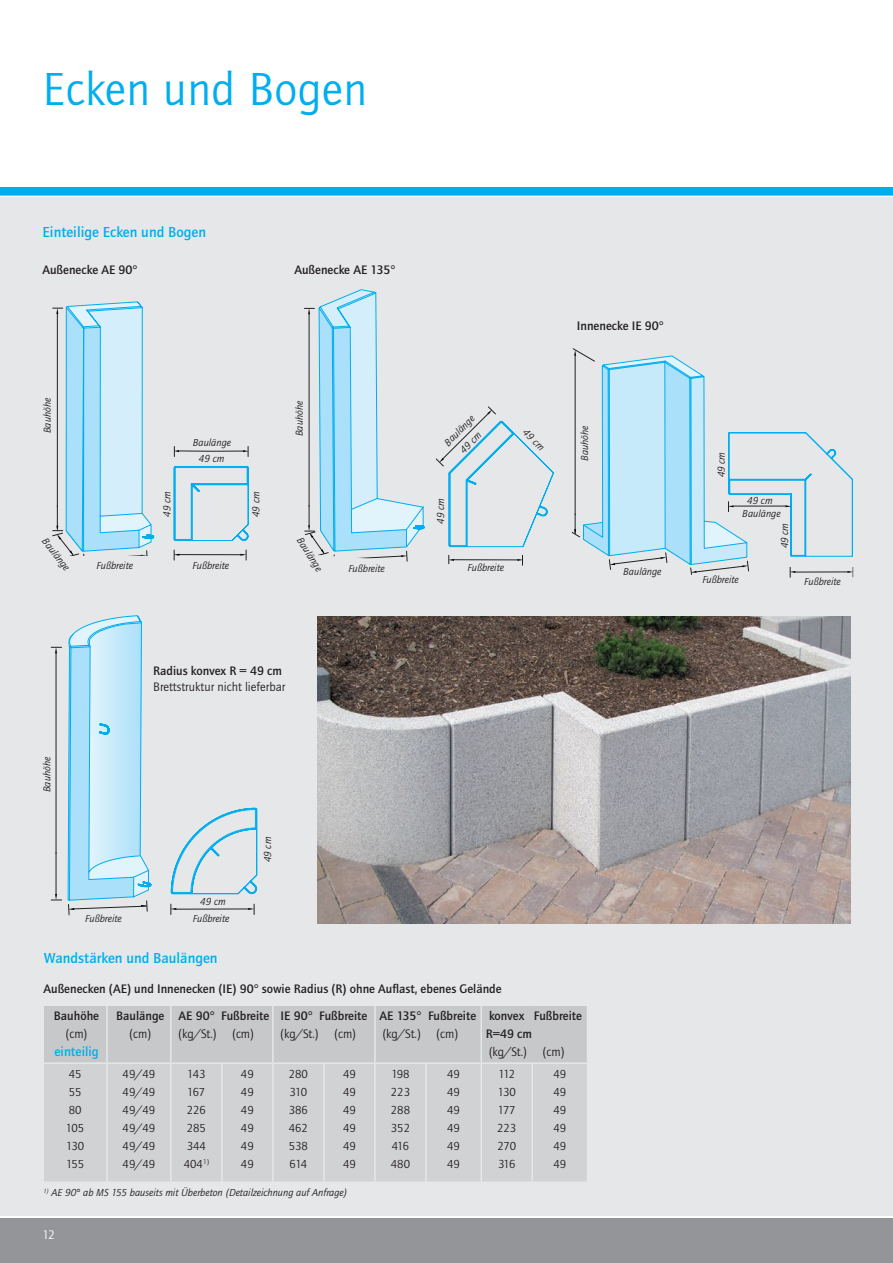
<style>
.page{position:relative;width:893px;height:1263px;background:#fff}
.page>*{position:absolute;margin:0;border:0;box-sizing:border-box;transform-origin:0 0}
.t1{font:48px "Quay Itc T";letter-spacing:.01em;color:#00aeef}
.t2{font:700 15px "Quay Itc T";color:#00aeef}
.t3{font:700 13.5px "Quay Itc T";color:#00aeef}
.t4{font:700 12.75px/18px "Quay Itc T";color:#231f20}
.t5{font:12.75px "Quay Itc T";color:#231f20}
.t6{font:12.75px "Quay Itc T";color:#fff}
.t7{font:12px/18px "Quay Itc T";color:#231f20;text-align:justify}
.t8{font:italic 10.5px "Quay Itc T";color:#231f20}
</style>
<div class="page">
<div style="left:0;top:187px;width:893px;height:9px;background:#00aeef"></div>
<div style="left:0;top:1217px;width:893px;height:46px;background:#939598"></div>
<div style="left:0;top:196px;width:893px;height:1021px;background:#e6e7e9"></div>
<hr style="left:0;top:1216px;width:893px;height:2px;background:#fff">
<hr style="left:0;top:196px;width:893px;height:1px;background:#fff">
<svg style="left:52px;top:302px;width:103px;height:254px"></svg>
<svg style="left:173px;top:446px;width:76px;height:114px"></svg>
<svg style="left:523px;top:441px;width:31px;height:106px"></svg>
<svg style="left:304px;top:289px;width:219px;height:277px"></svg>
<svg style="left:572px;top:348px;width:282px;height:230px"></svg>
<svg style="left:51px;top:615px;width:204px;height:300px"></svg>
<img style="left:317px;top:617px;width:533px;height:306px">
<div style="left:44px;top:1006px;width:436px;height:56px;background:#c7c8ca"></div>
<div style="left:171px;top:1005px;width:102px;height:58px;background:#c7c8ca"></div>
<div style="left:273px;top:1005px;width:102px;height:58px;background:#c7c8ca"></div>
<div style="left:481px;top:1005px;width:107px;height:58px;background:#c7c8ca"></div>
<div style="left:44px;top:1064px;width:543px;height:117px;background:#d1d2d4"></div>
<hr style="left:106px;top:1006px;width:2px;height:56px;background:#e6e7e9">
<hr style="left:374px;top:1004px;width:52px;height:2px;background:#e6e7e9">
<hr style="left:374px;top:1006px;width:2px;height:56px;background:#e6e7e9">
<hr style="left:170px;top:1004px;width:52px;height:2px;background:#e6e7e9">
<hr style="left:170px;top:1006px;width:2px;height:56px;background:#e6e7e9">
<hr style="left:222px;top:1004px;width:50px;height:2px;background:#e6e7e9">
<hr style="left:272px;top:1004px;width:52px;height:2px;background:#e6e7e9">
<hr style="left:272px;top:1006px;width:2px;height:56px;background:#e6e7e9">
<hr style="left:324px;top:1004px;width:50px;height:2px;background:#e6e7e9">
<hr style="left:480px;top:1004px;width:52px;height:2px;background:#e6e7e9">
<hr style="left:480px;top:1006px;width:2px;height:56px;background:#e6e7e9">
<hr style="left:532px;top:1004px;width:56px;height:2px;background:#e6e7e9">
<hr style="left:587px;top:1006px;width:1px;height:56px;background:#e6e7e9">
<hr style="left:106px;top:1064px;width:2px;height:117px;background:#e6e7e9">
<hr style="left:170px;top:1062px;width:52px;height:2px;background:#e6e7e9">
<hr style="left:170px;top:1064px;width:2px;height:117px;background:#e6e7e9">
<hr style="left:222px;top:1062px;width:50px;height:2px;background:#e6e7e9">
<hr style="left:221px;top:1064px;width:2px;height:117px;background:#e6e7e9">
<hr style="left:272px;top:1062px;width:52px;height:2px;background:#e6e7e9">
<hr style="left:272px;top:1064px;width:2px;height:117px;background:#e6e7e9">
<hr style="left:324px;top:1062px;width:50px;height:2px;background:#e6e7e9">
<hr style="left:323px;top:1064px;width:2px;height:117px;background:#e6e7e9">
<hr style="left:374px;top:1062px;width:52px;height:2px;background:#e6e7e9">
<hr style="left:374px;top:1064px;width:2px;height:117px;background:#e6e7e9">
<hr style="left:425px;top:1064px;width:2px;height:117px;background:#e6e7e9">
<hr style="left:480px;top:1062px;width:52px;height:2px;background:#e6e7e9">
<hr style="left:480px;top:1064px;width:2px;height:117px;background:#e6e7e9">
<hr style="left:532px;top:1062px;width:56px;height:2px;background:#e6e7e9">
<hr style="left:531px;top:1064px;width:2px;height:117px;background:#e6e7e9">
<h1 class="t1" style="left:43px;top:61px;width:326px">Ecken und Bogen</h1>
<h2 class="t2" style="left:43px;top:223px;width:165px">Einteilige Ecken und Bogen</h2>
<p class="t4" style="left:43px;top:260px;width:97px">Außenecke AE 90°</p>
<p class="t4" style="left:294px;top:260px;width:102px">Außenecke AE 135°</p>
<p class="t8" style="left:41px;top:433px;width:37px;rotate:-90deg">Bauhöhe</p>
<p class="t8" style="left:49px;top:535px;width:40px;rotate:52deg">Baulänge</p>
<p class="t8" style="left:293px;top:436px;width:37px;rotate:-90deg">Bauhöhe</p>
<p class="t8" style="left:442px;top:440px;width:40px;rotate:-45deg">Baulänge</p>
<p class="t8" style="left:193px;top:436px;width:40px">Baulänge</p>
<p class="t8" style="left:457px;top:447px;width:27px;rotate:-45deg">49 cm</p>
<p class="t8" style="left:199px;top:452px;width:27px">49 cm</p>
<p class="t8" style="left:161px;top:517px;width:27px;rotate:-90deg">49 cm</p>
<p class="t8" style="left:250px;top:517px;width:27px;rotate:-90deg">49 cm</p>
<p class="t8" style="left:97px;top:559px;width:38px">Fußbreite</p>
<p class="t8" style="left:193px;top:559px;width:38px">Fußbreite</p>
<p class="t8" style="left:304px;top:535px;width:40px;rotate:57deg">Baulänge</p>
<p class="t8" style="left:434px;top:524px;width:27px;rotate:-90deg">49 cm</p>
<p class="t8" style="left:348px;top:562px;width:38px">Fußbreite</p>
<p class="t8" style="left:468px;top:562px;width:38px">Fußbreite</p>
<p class="t8" style="left:529px;top:427px;width:27px;rotate:44deg">49 cm</p>
<p class="t4" style="left:577px;top:316px;width:89px">Innenecke IE 90°</p>
<p class="t8" style="left:578px;top:461px;width:37px;rotate:-90deg">Bauhöhe</p>
<p class="t8" style="left:623px;top:566px;width:40px">Baulänge</p>
<p class="t8" style="left:41px;top:792px;width:37px;rotate:-90deg">Bauhöhe</p>
<p class="t4" style="left:153px;top:662px;width:130px">Radius konvex R = 49 cm</p>
<p class="t5" style="left:153px;top:679px;width:134px">Brettstruktur nicht lieferbar</p>
<p class="t8" style="left:200px;top:895px;width:27px">49 cm</p>
<p class="t8" style="left:85px;top:912px;width:38px">Fußbreite</p>
<p class="t8" style="left:193px;top:912px;width:38px">Fußbreite</p>
<p class="t8" style="left:262px;top:862px;width:27px;rotate:-90deg">49 cm</p>
<h2 class="t2" style="left:44px;top:949px;width:175px">Wandstärken und Baulängen</h2>
<p class="t4" style="left:44px;top:979px;width:460px">Außenecken (AE) und Innenecken (IE) 90° sowie Radius (R) ohne Auflast, ebenes Gelände</p>
<p class="t4" style="left:54px;top:1007px;width:47px">Bauhöhe</p>
<p class="t5" style="left:66px;top:1027px;width:23px">(cm)</p>
<p class="t3" style="left:54px;top:1044px;width:46px">einteilig</p>
<p class="t4" style="left:116px;top:1007px;width:50px">Baulänge</p>
<p class="t5" style="left:130px;top:1027px;width:23px">(cm)</p>
<p class="t4" style="left:179px;top:1007px;width:92px">AE 90° Fußbreite</p>
<p class="t5" style="left:179px;top:1027px;width:39px">(kg/St.)</p>
<p class="t5" style="left:232px;top:1027px;width:23px">(cm)</p>
<p class="t4" style="left:281px;top:1007px;width:88px">IE 90° Fußbreite</p>
<p class="t5" style="left:281px;top:1027px;width:39px">(kg/St.)</p>
<p class="t5" style="left:334px;top:1027px;width:23px">(cm)</p>
<p class="t4" style="left:379px;top:1007px;width:98px">AE 135° Fußbreite</p>
<p class="t5" style="left:383px;top:1027px;width:77px">(kg/St.) (cm)</p>
<p class="t4" style="left:486px;top:1007px;width:98px">konvex Fußbreite<br>R=49 cm</p>
<p class="t5" style="left:489px;top:1045px;width:39px">(kg/St.)</p>
<p class="t5" style="left:543px;top:1045px;width:23px">(cm)</p>
<p class="t7" style="left:66px;top:1065px;width:20px;text-align:left">45<br>55<br>80<br>105<br>130<br>155</p>
<p class="t7" style="left:123px;top:1065px;width:34px">49/49<br>49/49<br>49/49<br>49/49<br>49/49<br>49/49</p>
<p class="t7" style="left:184px;top:1065px;width:27px;text-align:left">143<br>167<br>226<br>285<br>344<br>404<sup>1)</sup></p>
<p class="t7" style="left:241px;top:1065px;width:14px">49<br>49<br>49<br>49<br>49<br>49</p>
<p class="t7" style="left:289px;top:1065px;width:21px">280<br>310<br>386<br>462<br>538<br>614</p>
<p class="t7" style="left:343px;top:1065px;width:14px">49<br>49<br>49<br>49<br>49<br>49</p>
<p class="t7" style="left:391px;top:1065px;width:21px">198<br>223<br>288<br>352<br>416<br>480</p>
<p class="t7" style="left:447px;top:1065px;width:14px">49<br>49<br>49<br>49<br>49<br>49</p>
<p class="t7" style="left:497px;top:1065px;width:21px">112<br>130<br>177<br>223<br>270<br>316</p>
<p class="t7" style="left:553px;top:1065px;width:14px">49<br>49<br>49<br>49<br>49<br>49</p>
<p class="t8" style="left:44px;top:1187px;width:305px"><sup>1)</sup> AE 90° ab MS 155 bauseits mit Überbeton (Detailzeichnung auf Anfrage)</p>
<p class="t6" style="left:43px;top:1227px;width:14px">12</p>
<p class="t8" style="left:715px;top:477px;width:27px;rotate:-90deg">49 cm</p>
<p class="t8" style="left:747px;top:494px;width:27px">49 cm</p>
<p class="t8" style="left:742px;top:508px;width:40px">Baulänge</p>
<p class="t8" style="left:779px;top:548px;width:27px;rotate:-90deg">49 cm</p>
<p class="t8" style="left:702px;top:573px;width:38px">Fußbreite</p>
<p class="t8" style="left:804px;top:575px;width:38px">Fußbreite</p>
</div>
